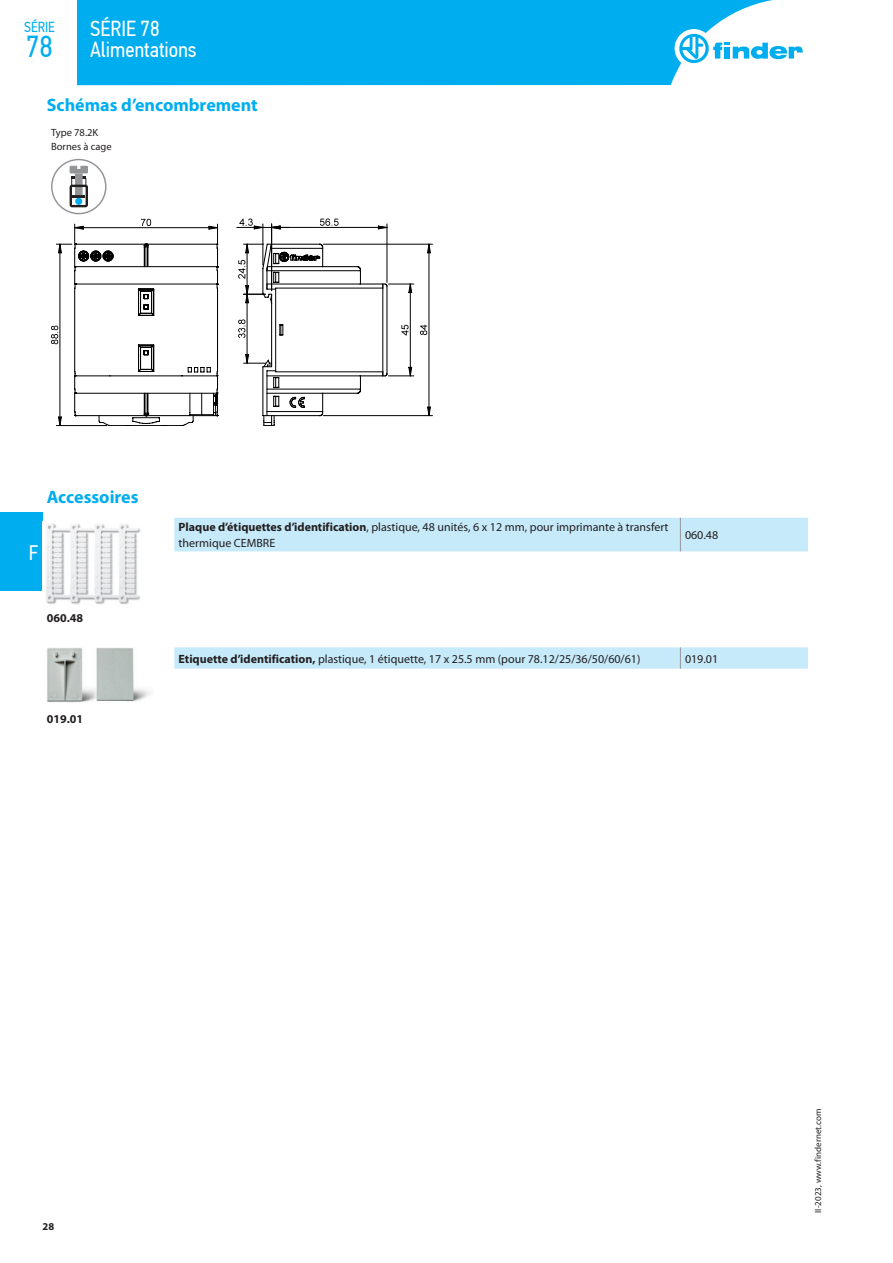
<style>
.page{position:relative;width:893px;height:1263px;background:#fff}
.page>*{position:absolute;margin:0;border:0;box-sizing:border-box;transform-origin:0 0}
.t1{font:30.3px "PF Din Text Cond Pro";color:#00aeef}
.t2{font:21.75px/21px "PF Din Text Cond Pro";color:#fff}
.t3{font:21px "PF Din Text Cond Pro";color:#fff}
.Titolo_T2{font:700 18px "Myriad Pro";color:#00aeef}
.t4{font:14.55px "PF Din Text Cond Pro";color:#00aeef}
.Corpo{font:12px/16.2px "Myriad Pro";color:#231f20}
.TXT_Immagini{font:700 12px "Myriad Pro";color:#231f20}
.TXT_Immagini-2{font:10.5px "Myriad Pro";color:#231f20}
.t5{font:700 10.5px "Myriad Pro";color:#231f20}
.t6{font:9px "Myriad Pro";color:#231f20}
.s1{font-weight:700}
</style>
<div class="page">
<div style="left:0;top:512px;width:43px;height:79px;background:#00aeef"></div>
<div style="left:51px;top:159px;width:56px;height:55px;border:1px solid #939598;border-radius:50%"></div>
<svg style="left:70px;top:166px;width:18px;height:41px"></svg>
<hr style="left:323px;top:244px;width:109px;height:1px;background:#000001">
<hr style="left:323px;top:415px;width:109px;height:1px;background:#000001">
<svg style="left:420px;top:325px;width:7px;height:10px"></svg>
<svg style="left:427px;top:244px;width:4px;height:9px"></svg>
<svg style="left:427px;top:407px;width:4px;height:9px"></svg>
<hr style="left:429px;top:244px;width:1px;height:172px;background:#000001">
<svg style="left:51px;top:219px;width:167px;height:207px"></svg>
<hr style="left:60px;top:244px;width:1px;height:182px;background:#000001">
<hr style="left:263px;top:224px;width:1px;height:41px;background:#000001">
<svg style="left:239px;top:219px;width:24px;height:10px"></svg>
<hr style="left:237px;top:227px;width:52px;height:1px;background:#000001">
<hr style="left:271px;top:224px;width:1px;height:67px;background:#000001">
<hr style="left:387px;top:224px;width:1px;height:58px;background:#000001">
<svg style="left:320px;top:219px;width:19px;height:7px"></svg>
<svg style="left:272px;top:226px;width:8px;height:3px"></svg>
<svg style="left:378px;top:226px;width:9px;height:3px"></svg>
<hr style="left:272px;top:227px;width:115px;height:1px;background:#000001">
<svg style="left:238px;top:243px;width:176px;height:183px"></svg>
<hr style="left:247px;top:244px;width:1px;height:50px;background:#000001">
<svg style="left:174px;top:518px;width:634px;height:151px"></svg>
<svg style="left:680px;top:647px;width:1px;height:22px"></svg>
<hr style="left:680px;top:518px;width:1px;height:33px;background:#939598">
<img style="left:46px;top:524px;width:95px;height:81px">
<img style="left:47px;top:647px;width:104px;height:55px">
<div style="left:77px;top:0;width:696px;height:85px;background:#00aeef"></div>
<div style="left:675px;top:29px;width:38px;height:39px;background:#fff;border-radius:50%"></div>
<svg style="left:679px;top:34px;width:124px;height:29px"></svg>
<p class="t4" style="left:24px;top:19px;width:32px">SÉRIE</p>
<h1 class="t1" style="left:26px;top:28px;width:28px">78</h1>
<h2 class="t2" style="left:90px;top:18px;width:108px">SÉRIE 78<br>Alimentations</h2>
<p class="Titolo_T2" style="left:47px;top:93px;width:213px">Schémas d’encombrement</p>
<p class="TXT_Immagini-2" style="left:51px;top:126px;width:49px">Type 78.2K</p>
<p class="TXT_Immagini-2" style="left:51px;top:140px;width:62px">Bornes à cage</p>
<p class="Titolo_T2" style="left:47px;top:485px;width:93px">Accessoires</p>
<h3 class="t3" style="left:29px;top:540px;width:11px">F</h3>
<p class="TXT_Immagini" style="left:47px;top:610px;width:38px">060.48</p>
<p class="TXT_Immagini" style="left:47px;top:711px;width:38px">019.01</p>
<p class="Corpo" style="left:179px;top:519px;width:491px"><span class="s1">Plaque d’étiquettes d’identification</span>, plastique, 48 unités, 6 x 12 mm, pour imprimante à transfert thermique CEMBRE</p>
<p class="Corpo" style="left:685px;top:527px;width:35px">060.48</p>
<p class="Corpo" style="left:179px;top:650px;width:463px"><span class="s1">Etiquette d’identification,</span> plastique, 1 étiquette, 17 x 25.5 mm (pour 78.12/25/36/50/60/61)</p>
<p class="Corpo" style="left:685px;top:650px;width:35px">019.01</p>
<p class="t5" style="left:43px;top:1219px;width:13px">28</p>
<p class="t6" style="left:812px;top:1213px;width:105px;rotate:-90deg">II-2023, www.findernet.com</p>
</div>
